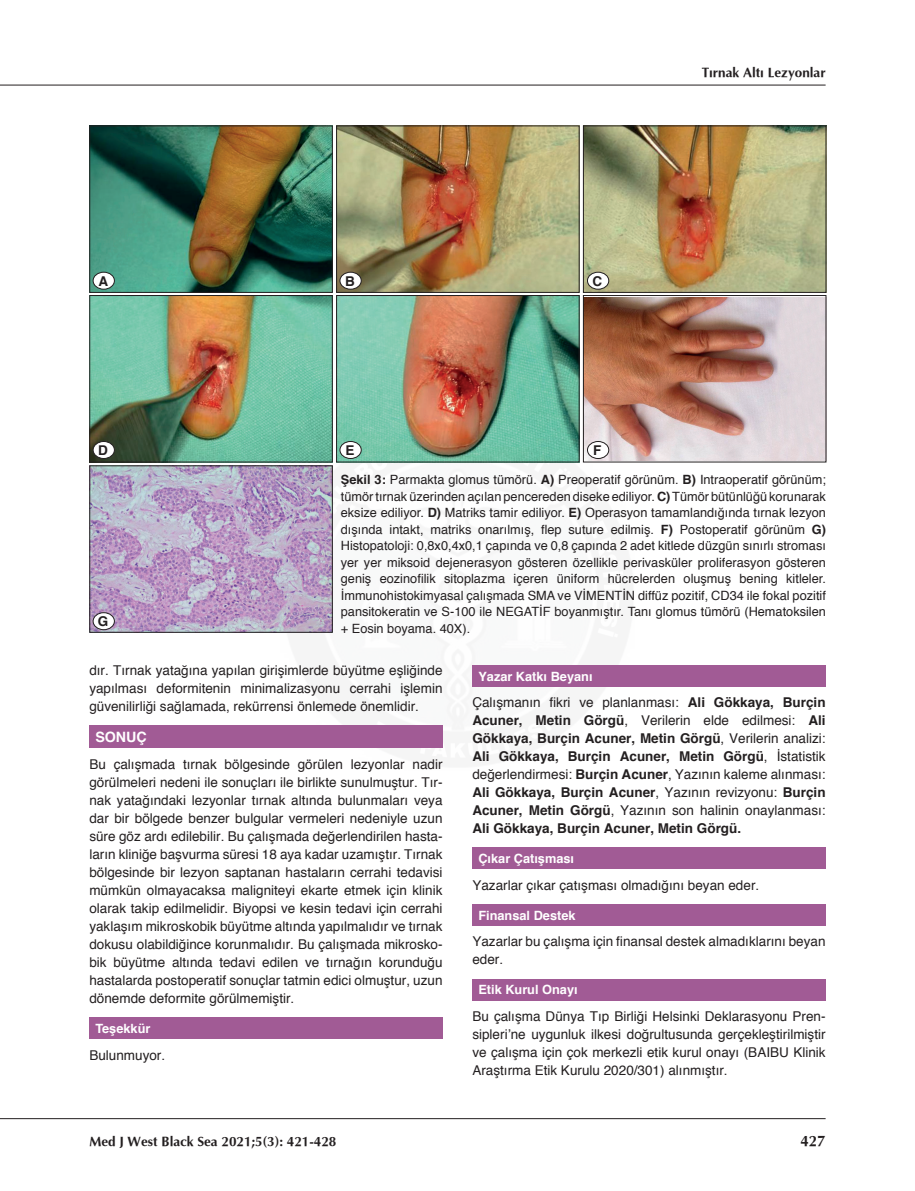
<style>
.page{position:relative;width:915px;height:1191px;background:#fff}
.page>*{position:absolute;margin:0;border:0;box-sizing:border-box;transform-origin:0 0}
.t1{font:700 15px "Optima";color:#231f20}
.t2{font:700 14.25px "Helvetica";color:#fff}
.t3{font:13.5px/18px "Helvetica";color:#231f20;text-align:justify}
.t4{font:700 13.5px/18px "Helvetica";color:#231f20;text-align:justify}
.t5{font:700 13.5px "Optima";color:#231f20}
.t6{font:12.75px/16.5px "Helvetica";color:#231f20;text-align:justify}
.t7{font:700 12.75px "Helvetica";color:#fff}
.s1{font-weight:700}
.s2{font-weight:400}
</style>
<div class="page">
<hr style="left:0;top:85px;width:825px;height:1px;background:#231f20">
<hr style="left:0;top:1118px;width:825px;height:1px;background:#231f20">
<img style="left:280px;top:418px;width:354px;height:330px">
<img style="left:91px;top:127px;width:239px;height:164px">
<div style="left:89px;top:125px;width:243px;height:168px;border:1px solid #231f20"></div>
<img style="left:585px;top:127px;width:239px;height:164px">
<div style="left:583px;top:125px;width:243px;height:168px;border:1px solid #231f20"></div>
<img style="left:338px;top:297px;width:239px;height:163px">
<div style="left:336px;top:295px;width:243px;height:167px;border:1px solid #231f20"></div>
<img style="left:338px;top:127px;width:239px;height:164px">
<div style="left:336px;top:125px;width:243px;height:168px;border:1px solid #231f20"></div>
<img style="left:91px;top:297px;width:239px;height:163px">
<div style="left:89px;top:295px;width:243px;height:167px;border:1px solid #231f20"></div>
<img style="left:585px;top:297px;width:239px;height:163px">
<div style="left:583px;top:295px;width:243px;height:167px;border:1px solid #231f20"></div>
<img style="left:91px;top:467px;width:239px;height:163px">
<div style="left:89px;top:465px;width:243px;height:167px;border:1px solid #231f20"></div>
<div style="left:93px;top:272px;width:21px;height:17px;background:#fff;border-radius:50%"></div>
<div style="left:93px;top:272px;width:21px;height:17px;border:1px solid #231f20;border-radius:50%"></div>
<div style="left:93px;top:441px;width:21px;height:17px;background:#fff;border-radius:50%"></div>
<div style="left:93px;top:441px;width:21px;height:18px;border:1px solid #231f20;border-radius:50%"></div>
<div style="left:93px;top:612px;width:21px;height:17px;background:#fff;border-radius:50%"></div>
<div style="left:93px;top:612px;width:21px;height:18px;border:1px solid #231f20;border-radius:50%"></div>
<div style="left:340px;top:272px;width:21px;height:17px;background:#fff;border-radius:50%"></div>
<div style="left:339px;top:272px;width:22px;height:17px;border:1px solid #231f20;border-radius:50%"></div>
<div style="left:340px;top:441px;width:21px;height:17px;background:#fff;border-radius:50%"></div>
<div style="left:339px;top:441px;width:22px;height:18px;border:1px solid #231f20;border-radius:50%"></div>
<div style="left:587px;top:272px;width:21px;height:17px;background:#fff;border-radius:50%"></div>
<div style="left:587px;top:272px;width:21px;height:17px;border:1px solid #231f20;border-radius:50%"></div>
<div style="left:587px;top:441px;width:21px;height:17px;background:#fff;border-radius:50%"></div>
<div style="left:587px;top:441px;width:21px;height:18px;border:1px solid #231f20;border-radius:50%"></div>
<div style="left:89px;top:725px;width:353px;height:23px;background:#a15b95"></div>
<div style="left:89px;top:1017px;width:353px;height:22px;background:#a15b95"></div>
<div style="left:472px;top:665px;width:353px;height:21px;background:#a15b95"></div>
<div style="left:472px;top:847px;width:353px;height:22px;background:#a15b95"></div>
<div style="left:472px;top:904px;width:353px;height:21px;background:#a15b95"></div>
<div style="left:472px;top:978px;width:353px;height:22px;background:#a15b95"></div>
<p class="t4" style="left:98px;top:272px;width:11px">A</p>
<p class="t4" style="left:98px;top:441px;width:11px">D</p>
<p class="t4" style="left:98px;top:612px;width:12px">G</p>
<p class="t4" style="left:345px;top:272px;width:11px">B</p>
<p class="t4" style="left:345px;top:441px;width:11px">E</p>
<p class="t4" style="left:592px;top:272px;width:11px">C</p>
<p class="t4" style="left:593px;top:441px;width:10px">F</p>
<p class="t5" style="left:701px;top:64px;width:125px">Tırnak Altı Lezyonlar</p>
<p class="t6" style="left:341px;top:472px;width:486px"><span class="s1">Şekil 3:</span> Parmakta glomus tümörü. <span class="s1">A)</span> Preoperatif görünüm. <span class="s1">B)</span> Intraoperatif görünüm; tümör tırnak üzerinden açılan pencereden diseke ediliyor. <span class="s1">C)</span> Tümör bütünlüğü korunarak eksize ediliyor. <span class="s1">D)</span> Matriks tamir ediliyor. <span class="s1">E)</span> Operasyon tamamlandığında tırnak lezyon dışında intakt, matriks onarılmış, flep suture edilmiş. <span class="s1">F)</span> Postoperatif görünüm <span class="s1">G)<br></span>Histopatoloji: 0,8x0,4x0,1 çapında ve 0,8 çapında 2 adet kitlede düzgün sınırlı stroması yer yer miksoid dejenerasyon gösteren özellikle perivasküler proliferasyon gösteren geniş eozinofilik sitoplazma içeren üniform hücrelerden oluşmuş bening kitleler.<br>İmmunohistokimyasal çalışmada SMA ve VİMENTİN diffüz pozitif, CD34 ile fokal pozitif pansitokeratin ve S-100 ile NEGATİF boyanmıştır. Tanı glomus tümörü (Hematoksilen + Eosin boyama. 40X).</p>
<p class="t3" style="left:89px;top:662px;width:354px">dır. Tırnak yatağına yapılan girişimlerde büyütme eşliğinde yapılması deformitenin minimalizasyonu cerrahi işlemin güvenilirliği sağlamada, rekürrensi önlemede önemlidir.</p>
<p class="t2" style="left:95px;top:726px;width:53px">SONUÇ</p>
<p class="t3" style="left:89px;top:755px;width:354px">Bu çalışmada tırnak bölgesinde görülen lezyonlar nadir görülmeleri nedeni ile sonuçları ile birlikte sunulmuştur. Tır&shy;nak yatağındaki lezyonlar tırnak altında bulunmaları veya dar bir bölgede benzer bulgular vermeleri nedeniyle uzun süre göz ardı edilebilir. Bu çalışmada değerlendirilen hasta&shy;ların kliniğe başvurma süresi 18 aya kadar uzamıştır. Tırnak bölgesinde bir lezyon saptanan hastaların cerrahi tedavisi mümkün olmayacaksa maligniteyi ekarte etmek için klinik olarak takip edilmelidir. Biyopsi ve kesin tedavi için cerrahi yaklaşım mikroskobik büyütme altında yapılmalıdır ve tırnak dokusu olabildiğince korunmalıdır. Bu çalışmada mikrosko&shy;bik büyütme altında tedavi edilen ve tırnağın korunduğu hastalarda postoperatif sonuçlar tatmin edici olmuştur, uzun dönemde deformite görülmemiştir.</p>
<p class="t7" style="left:95px;top:1018px;width:57px">Teşekkür</p>
<p class="t3" style="left:89px;top:1046px;width:77px">Bulunmuyor.</p>
<p class="t5" style="left:89px;top:1132px;width:248px">Med J West Black Sea 2021;5(3): 421-428</p>
<p class="t7" style="left:478px;top:666px;width:116px">Yazar Katkı Beyanı</p>
<p class="t4" style="left:472px;top:693px;width:354px"><span class="s2">Çalışmanın fikri ve planlanması:</span> Ali Gökkaya, Burçin Acuner, Metin Görgü<span class="s2">, Verilerin elde edilmesi:</span> Ali Gökkaya, Burçin Acuner, Metin Görgü<span class="s2">, Verilerin analizi:<br></span>Ali Gökkaya, Burçin Acuner, Metin Görgü<span class="s2">, İstatistik değerlendirmesi:</span> Burçin Acuner<span class="s2">, Yazının kaleme alınması:<br></span>Ali Gökkaya, Burçin Acuner<span class="s2">, Yazının revizyonu:</span> Burçin Acuner, Metin Görgü<span class="s2">, Yazının son halinin onaylanması:<br></span>Ali Gökkaya, Burçin Acuner, Metin Görgü.</p>
<p class="t7" style="left:478px;top:848px;width:97px">Çıkar Çatışması</p>
<p class="t3" style="left:472px;top:876px;width:288px">Yazarlar çıkar çatışması olmadığını beyan eder.</p>
<p class="t7" style="left:478px;top:905px;width:99px">Finansal Destek</p>
<p class="t3" style="left:472px;top:933px;width:354px">Yazarlar bu çalışma için finansal destek almadıklarını beyan eder.</p>
<p class="t7" style="left:478px;top:979px;width:101px">Etik Kurul Onayı</p>
<p class="t3" style="left:472px;top:1007px;width:354px">Bu çalışma Dünya Tıp Birliği Helsinki Deklarasyonu Pren&shy;sipleri’ne uygunluk ilkesi doğrultusunda gerçekleştirilmiştir ve çalışma için çok merkezli etik kurul onayı (BAIBU Klinik Araştırma Etik Kurulu 2020/301) alınmıştır.</p>
<p class="t1" style="left:800px;top:1131px;width:27px">427</p>
</div>
